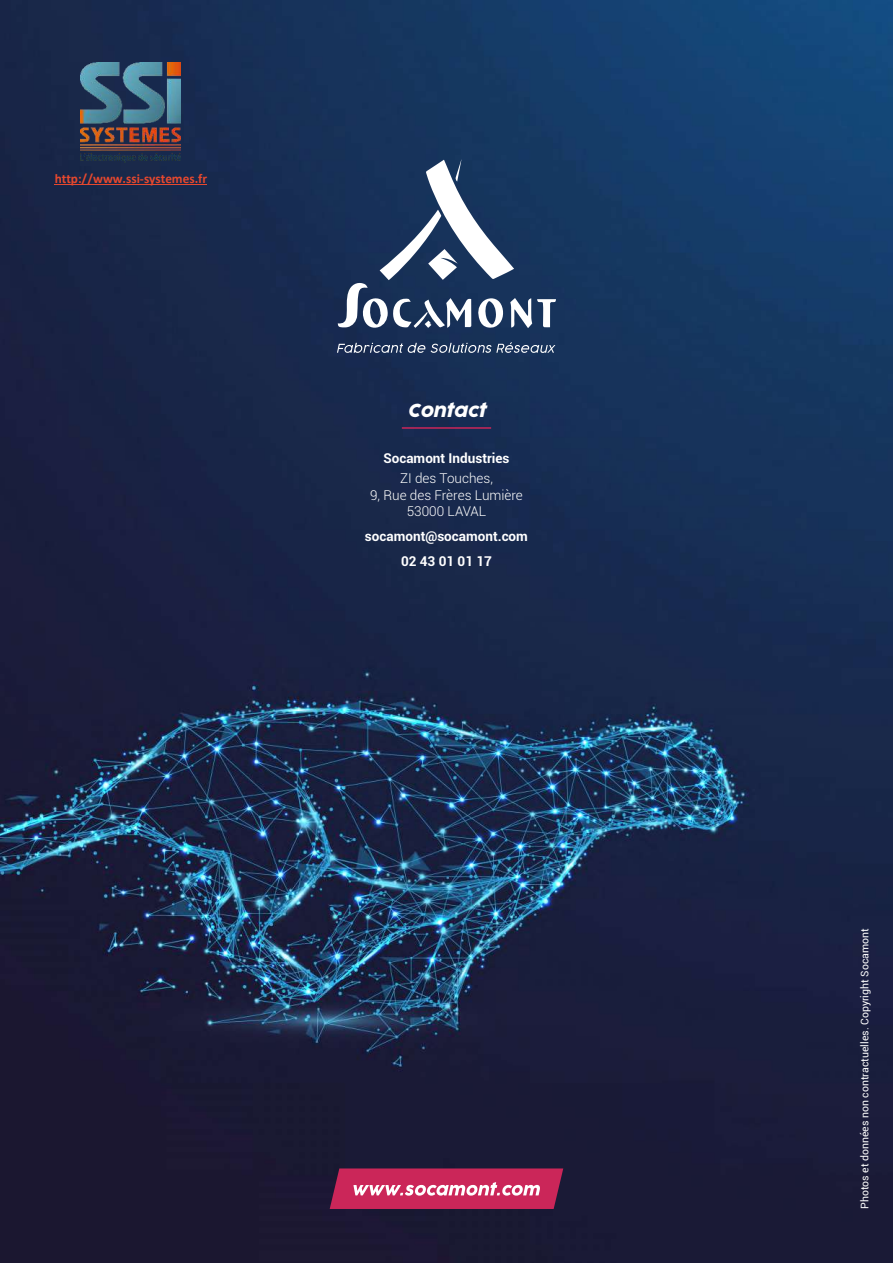
<style>
.page{position:relative;width:893px;height:1263px;background:#fff}
.page>*{position:absolute;margin:0;border:0;box-sizing:border-box;transform-origin:0 0}
.t1{font:italic 18px "Cocogoose Pro";color:#fff}
.t2{font:700 13.5px/25px "Roboto";color:#fff;text-align:center}
.t3{font:300 13.5px/16.2px "Roboto";color:#fff;text-align:center}
.t4{font:700 13.2px "Calibri";color:#e6482e}
.t5{font:10.5px "Roboto";color:#fff}
</style>
<div class="page">
<img style="left:0;top:0;width:893px;height:1263px">
<svg style="left:338px;top:159px;width:218px;height:170px"></svg>
<svg style="left:337px;top:343px;width:88px;height:10px"></svg>
<svg style="left:431px;top:342px;width:124px;height:11px"></svg>
<hr style="left:402px;top:427px;width:89px;height:2px;background:#cb2659">
<svg style="left:330px;top:1168px;width:233px;height:41px;background:#c73e69"></svg>
<img style="left:81px;top:63px;width:100px;height:100px">
<hr style="left:55px;top:184px;width:152px;height:1px;background:#e6482e">
<p class="t4" style="left:55px;top:173px;width:154px">http://www.ssi-systemes.fr</p>
<h1 class="t1" style="left:407px;top:398px;width:80px">CONTACT</h1>
<p class="t2" style="left:383px;top:445px;width:127px">Socamont Industries</p>
<p class="t3" style="left:370px;top:470px;width:154px">ZI des Touches,<br>9, Rue des Frères Lumière<br>53000 LAVAL</p>
<p class="t2" style="left:365px;top:523px;width:164px">socamont@socamont.com<br>02 43 01 01 17</p>
<p class="t5" style="left:857px;top:1209px;width:282px;rotate:-90deg">Photos et données non contractuelles. Copyright Socamont</p>
</div>
